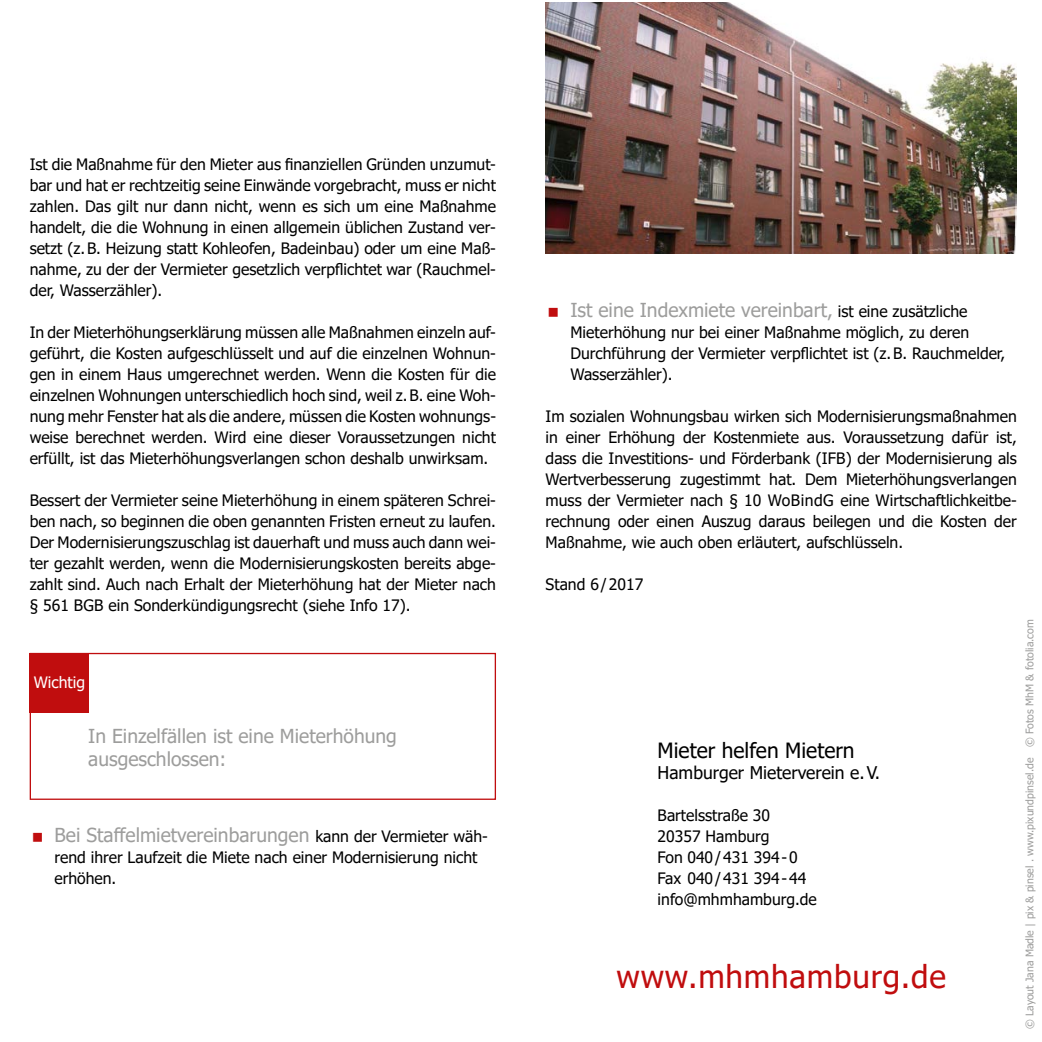
<style>
.page{position:relative;width:1042px;height:1042px;background:#fff}
.page>*{position:absolute;margin:0;border:0;box-sizing:border-box;transform-origin:0 0}
.t1{font:31.5px "Tahoma";letter-spacing:.025em;color:#c00d0e}
.t2{font:21px "Tahoma";color:#000}
.t3{font:19.25px/23.1px "Tahoma";color:#9d9d9c}
.t4{font:17.5px "Tahoma";color:#000}
.t5{font:15.75px/21px "Tahoma";color:#000;text-align:justify}
.t6{font:15.75px "Tahoma";color:#fff}
.t7{font:10.5px "Tahoma";color:#9d9d9c}
.s1{font-size:15.75px;color:#000}
</style>
<div class="page">
<img style="left:545px;top:2px;width:472px;height:252px">
<div style="left:30px;top:653px;width:466px;height:147px;border:1px solid #c00d0e"></div>
<div style="left:30px;top:653px;width:59px;height:60px;background:#c00d0e"></div>
<p class="t5" style="left:30px;top:154px;width:468px">Ist die Maßnahme für den Mieter aus finanziellen Gründen unzumut&shy;bar und hat er rechtzeitig seine Einwände vorgebracht, muss er nicht zahlen. Das gilt nur dann nicht, wenn es sich um eine Maßnahme handelt, die die Wohnung in einen allgemein üblichen Zustand ver&shy;setzt (z. B. Heizung statt Kohleofen, Badeinbau) oder um eine Maß&shy;nahme, zu der der Vermieter gesetzlich verpflichtet war (Rauchmel&shy;der, Wasserzähler).</p>
<p class="t5" style="left:30px;top:322px;width:468px">In der Mieterhöhungserklärung müssen alle Maßnahmen einzeln auf&shy;geführt, die Kosten aufgeschlüsselt und auf die einzelnen Wohnun&shy;gen in einem Haus umgerechnet werden. Wenn die Kosten für die einzelnen Wohnungen unterschiedlich hoch sind, weil z. B. eine Woh&shy;nung mehr Fenster hat als die andere, müssen die Kosten wohnungs&shy;weise berechnet werden. Wird eine dieser Voraussetzungen nicht erfüllt, ist das Mieterhöhungsverlangen schon deshalb unwirksam.</p>
<p class="t5" style="left:30px;top:490px;width:468px">Bessert der Vermieter seine Mieterhöhung in einem späteren Schrei&shy;ben nach, so beginnen die oben genannten Fristen erneut zu laufen.<br>Der Modernisierungszuschlag ist dauerhaft und muss auch dann wei&shy;ter gezahlt werden, wenn die Modernisierungskosten bereits abge&shy;zahlt sind. Auch nach Erhalt der Mieterhöhung hat der Mieter nach § 561 BGB ein Sonderkündigungsrecht (siehe Info 17).</p>
<p class="t6" style="left:34px;top:672px;width:53px">Wichtig</p>
<p class="t3" style="left:88px;top:726px;width:310px">In Einzelfällen ist eine Mieterhöhung ausgeschlossen:</p>
<p class="t3" style="left:54px;top:824px;width:435px">Bei Staffelmietvereinbarungen <span class="s1">kann der Vermieter wäh-</span></p>
<p class="t5" style="left:54px;top:847px;width:424px">rend ihrer Laufzeit die Miete nach einer Modernisierung nicht erhöhen.</p>
<p class="t3" style="left:570px;top:299px;width:398px">Ist eine Indexmiete vereinbart, <span class="s1">ist eine zusätzliche</span></p>
<p class="t5" style="left:570px;top:322px;width:436px;text-align:left">Mieterhöhung nur bei einer Maßnahme möglich, zu deren<br>Durchführung der Vermieter verpflichtet ist (z. B. Rauchmelder,<br>Wasserzähler).</p>
<p class="t5" style="left:545px;top:406px;width:473px">Im sozialen Wohnungsbau wirken sich Modernisierungsmaßnahmen in einer Erhöhung der Kostenmiete aus. Voraussetzung dafür ist, dass die Investitions- und Förderbank (IFB) der Modernisierung als Wertverbesserung zugestimmt hat. Dem Mieterhöhungsverlangen muss der Vermieter nach § 10 WoBindG eine Wirtschaftlichkeitbe&shy;rechnung oder einen Auszug daraus beilegen und die Kosten der Maßnahme, wie auch oben erläutert, aufschlüsseln.</p>
<p class="t5" style="left:545px;top:574px;width:99px">Stand 6 / 2017</p>
<h2 class="t2" style="left:657px;top:736px;width:198px">Mieter helfen Mietern</h2>
<p class="t4" style="left:657px;top:761px;width:224px">Hamburger Mieterverein e. V.</p>
<p class="t5" style="left:657px;top:805px;width:161px;text-align:left">Bartelsstraße 30<br>20357 Hamburg<br>Fon 040 / 431 394 - 0<br>Fax 040 / 431 394 - 44 info@mhmhamburg.de</p>
<h1 class="t1" style="left:616px;top:955px;width:331px">www.mhmhamburg.de</h1>
<p class="t7" style="left:1022px;top:1029px;width:411px;rotate:-90deg">© Layout Jana Madle | pix &amp; pinsel . www.pixundpinsel.de © Fotos MhM &amp; fotolia.com</p>
</div>
